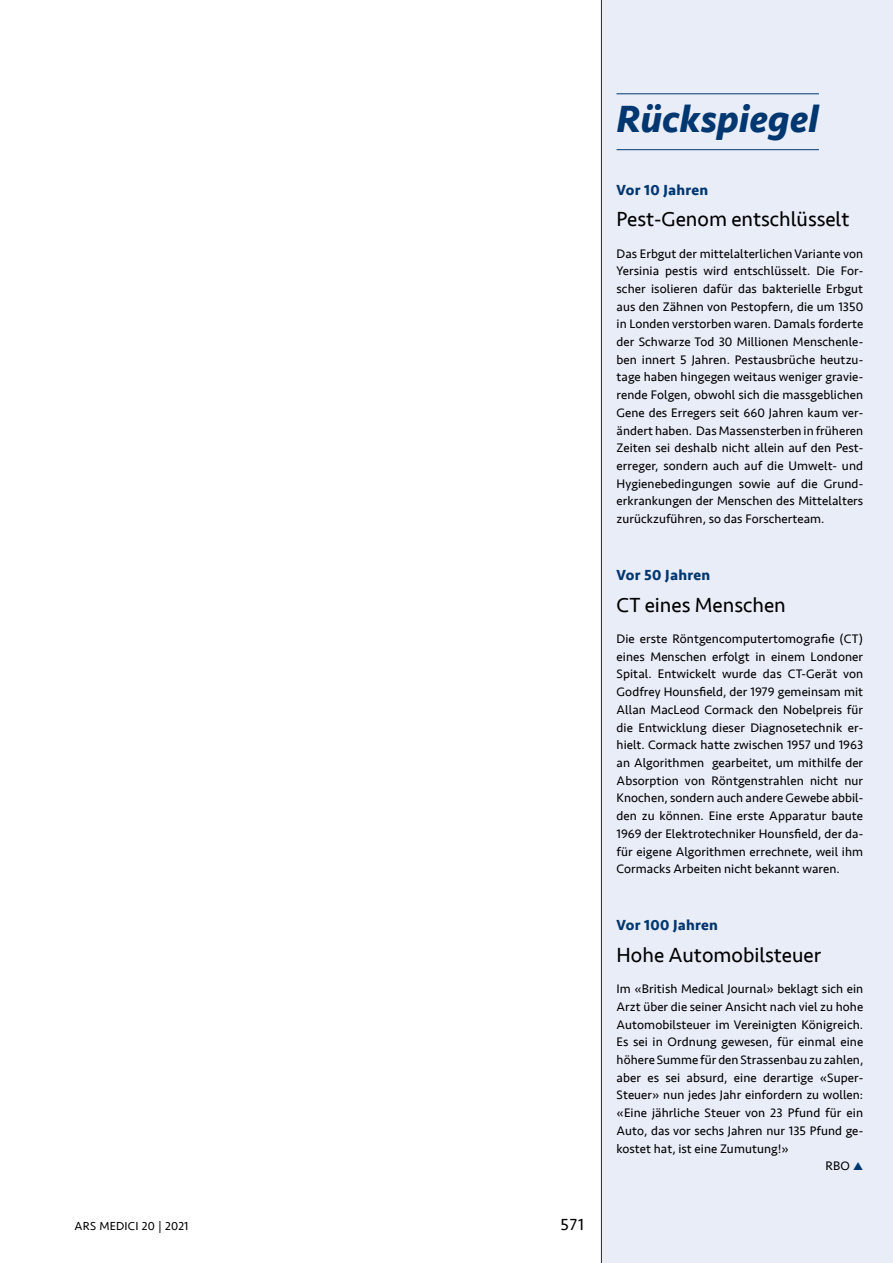
<style>
.page{position:relative;width:893px;height:1263px;background:#fff}
.page>*{position:absolute;margin:0;border:0;box-sizing:border-box;transform-origin:0 0}
.t1{font:italic 700 39px "Seravek";letter-spacing:-.005em;color:#003770}
.t2{font:21px "Seravek";color:#000}
.t3{font:16.5px "Seravek";color:#000}
.t4{font:700 15px "Seravek";letter-spacing:.02em;color:#003770}
.t5{font:12.75px/17.7px "Seravek";letter-spacing:.005em;color:#000;text-align:justify}
.t6{font:12px "Seravek";letter-spacing:.02em;color:#000}
.s1{color:#003770}
</style>
<div class="page">
<div style="left:601px;top:0;width:292px;height:1263px;background:#e9edf8"></div>
<hr style="left:616px;top:94px;width:203px;height:1px;background:#003770">
<hr style="left:616px;top:149px;width:203px;height:1px;background:#003770">
<p class="t6" style="left:74px;top:1217px;width:116px">ARS MEDICI 20 | 2021</p>
<p class="t3" style="left:560px;top:1212px;width:25px">571</p>
<h1 class="t1" style="left:616px;top:87px;width:204px">Rückspiegel</h1>
<p class="t4" style="left:617px;top:178px;width:93px">Vor 10 Jahren</p>
<h2 class="t2" style="left:617px;top:203px;width:234px">Pest-Genom entschlüsselt</h2>
<p class="t5" style="left:617px;top:244px;width:248px">Das Erbgut der mittelalterlichen Variante von Yersinia pestis wird entschlüsselt. Die For&shy;scher isolieren dafür das bakterielle Erbgut aus den Zähnen von Pestopfern, die um 1350 in Londen verstorben waren. Damals forderte der Schwarze Tod 30 Millionen Menschenle&shy;ben innert 5 Jahren. Pestausbrüche heutzu&shy;tage haben hingegen weitaus weniger gravie&shy;rende Folgen, obwohl sich die massgeblichen Gene des Erregers seit 660 Jahren kaum ver&shy;ändert haben. Das Massensterben in früheren Zeiten sei deshalb nicht allein auf den Pest&shy;erreger, sondern auch auf die Umwelt- und Hygienebedingungen sowie auf die Grund&shy;erkrankungen der Menschen des Mittelalters zurückzuführen, so das Forscherteam.</p>
<p class="t4" style="left:617px;top:563px;width:95px">Vor 50 Jahren</p>
<h2 class="t2" style="left:617px;top:588px;width:171px">CT eines Menschen</h2>
<p class="t5" style="left:617px;top:630px;width:248px">Die erste Röntgencomputertomografie (CT) eines Menschen erfolgt in einem Londoner Spital. Entwickelt wurde das CT-Gerät von Godfrey Hounsfield, der 1979 gemeinsam mit Allan MacLeod Cormack den Nobelpreis für die Entwicklung dieser Diagnosetechnik er&shy;hielt. Cormack hatte zwischen 1957 und 1963 an Algorithmen gearbeitet, um mithilfe der Absorption von Röntgenstrahlen nicht nur Knochen, sondern auch andere Gewebe abbil&shy;den zu können. Eine erste Apparatur baute 1969 der Elektrotechniker Hounsfield, der da&shy;für eigene Algorithmen errechnete, weil ihm Cormacks Arbeiten nicht bekannt waren.</p>
<p class="t4" style="left:617px;top:913px;width:103px">Vor 100 Jahren</p>
<h2 class="t2" style="left:617px;top:938px;width:206px">Hohe Automobilsteuer</h2>
<p class="t5" style="left:617px;top:980px;width:248px">Im «British Medical Journal» beklagt sich ein</p>
<p class="t5" style="left:617px;top:998px;width:248px">Arzt über die seiner Ansicht nach viel zu hohe</p>
<p class="t5" style="left:617px;top:1015px;width:248px">Automobilsteuer im Vereinigten Königreich.</p>
<p class="t5" style="left:617px;top:1033px;width:248px">Es sei in Ordnung gewesen, für einmal eine</p>
<p class="t5" style="left:617px;top:1051px;width:248px">höhere Summe für den Strassenbau zu zahlen,</p>
<p class="t5" style="left:617px;top:1068px;width:248px">aber es sei absurd, eine derartige «Super-</p>
<p class="t5" style="left:617px;top:1086px;width:248px">Steuer» nun jedes Jahr einfordern zu wollen:</p>
<p class="t5" style="left:617px;top:1104px;width:248px">«Eine jährliche Steuer von 23 Pfund für ein</p>
<p class="t5" style="left:617px;top:1122px;width:248px">Auto, das vor sechs Jahren nur 135 Pfund ge-</p>
<p class="t5" style="left:617px;top:1139px;width:174px">kostet hat, ist eine Zumutung!»</p>
<p class="t5" style="left:826px;top:1157px;width:39px">RBO <span class="s1">▲</span></p>
</div>
